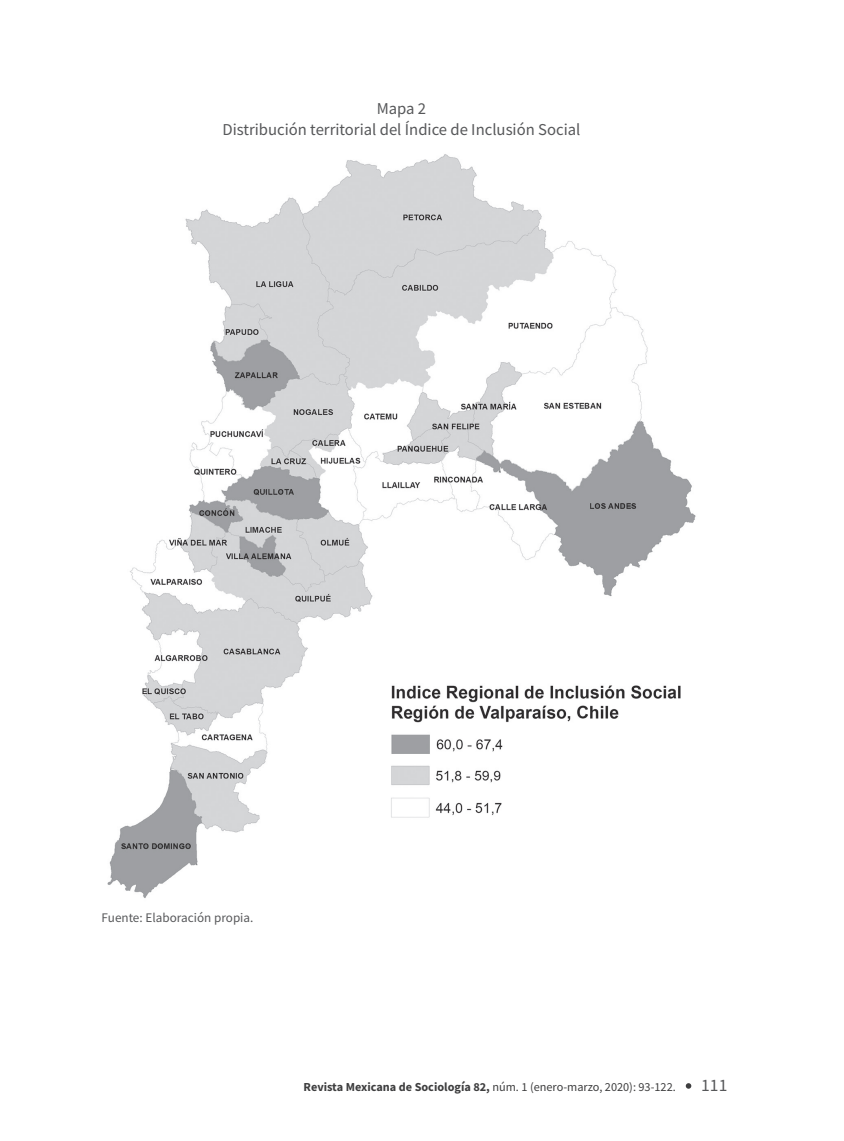
<style>
.page{position:relative;width:844px;height:1141px;background:#fff}
.page>*{position:absolute;margin:0;border:0;box-sizing:border-box;transform-origin:0 0}
.t1{font:17.5px "Source Sans Pro";color:#57585a}
.t2{font:16.62px/21px "Source Sans Pro";color:#57585a;text-align:center}
.t3{font:13.12px "Source Sans Pro";color:#57585a}
.t4{font:12.25px "Source Sans Pro";color:#3e3e3f}
.s1{font-weight:700}
</style>
<div class="page">
<svg style="left:685px;top:1083px;width:6px;height:6px"></svg>
<img style="left:107px;top:154px;width:589px;height:744px">
<h2 class="t2" style="left:222px;top:98px;width:359px">Mapa 2<br>Distribución territorial del Índice de Inclusión Social</h2>
<p class="t3" style="left:102px;top:909px;width:153px">Fuente: Elaboración propia.</p>
<p class="t4" style="left:303px;top:1079px;width:373px"><span class="s1">Revista Mexicana de Sociología 82,</span> núm. 1 (enero-marzo, 2020): 93-122.</p>
<h1 class="t1" style="left:701px;top:1074px;width:28px">111</h1>
</div>
